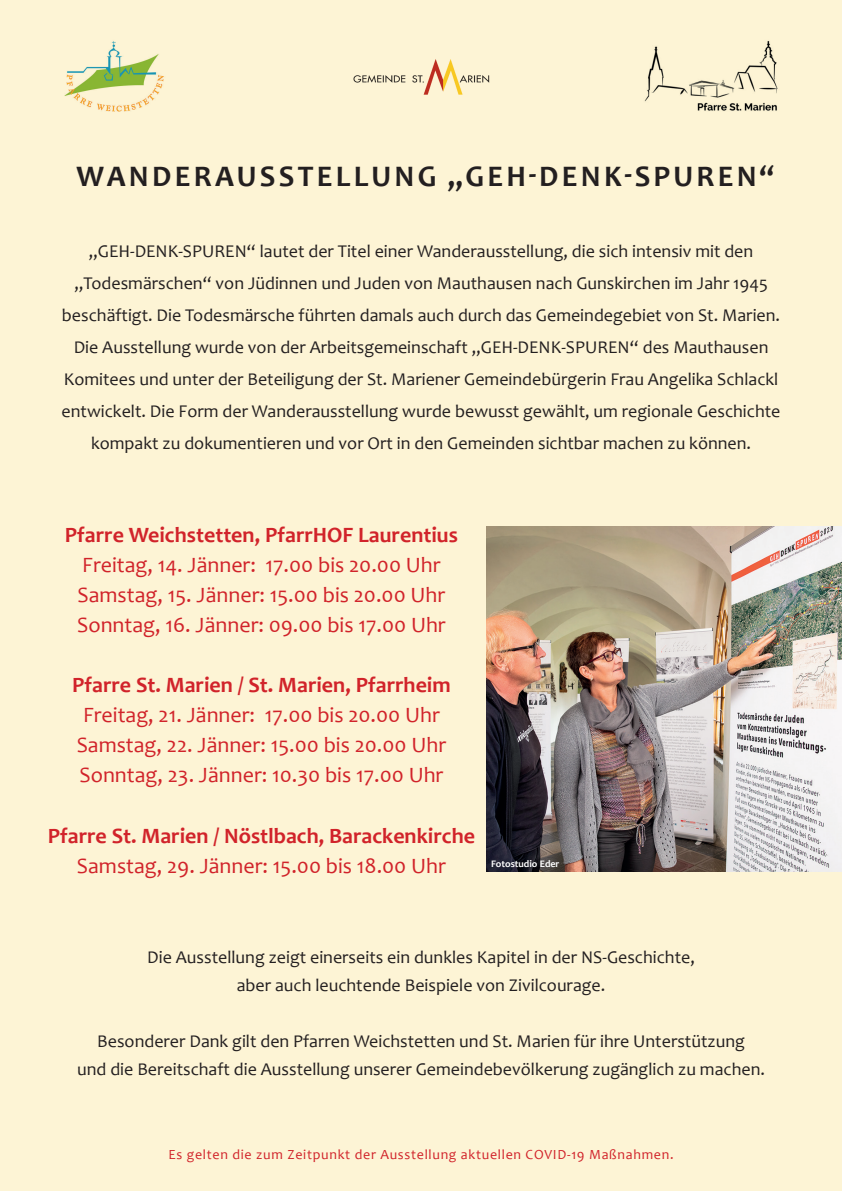
<style>
.page{position:relative;width:842px;height:1191px;background:#fdf4d5}
.page>*{position:absolute;margin:0;border:0;box-sizing:border-box;transform-origin:0 0}
.t1{font:700 30px "Candara";letter-spacing:.11em;color:#231f20}
.t2{font:22px/30px "Candara";color:#d1232a}
.t3{font:700 22px "Candara";color:#d1232a}
.t4{font:18px/32px "Candara";color:#231f20;text-align:center}
.t5{font:14px "Candara";letter-spacing:.05em;color:#d1232a}
.t6{font:700 10px "Candara";color:#fff}
</style>
<div class="page">
<img style="left:353px;top:59px;width:137px;height:36px">
<img style="left:487px;top:526px;width:355px;height:345px">
<img style="left:644px;top:41px;width:134px;height:70px">
<img style="left:64px;top:41px;width:100px;height:71px">
<h1 class="t1" style="left:77px;top:158px;width:699px">WANDERAUSSTELLUNG „GEH-DENK-SPUREN“</h1>
<p class="t4" style="left:62px;top:235px;width:720px">„GEH-DENK-SPUREN“ lautet der Titel einer Wanderausstellung, die sich intensiv mit den „Todesmärschen“ von Jüdinnen und Juden von Mauthausen nach Gunskirchen im Jahr 1945 beschäftigt. Die Todesmärsche führten damals auch durch das Gemeindegebiet von St. Marien.<br>Die Ausstellung wurde von der Arbeitsgemeinschaft „GEH-DENK-SPUREN“ des Mauthausen Komitees und unter der Beteiligung der St. Mariener Gemeindebürgerin Frau Angelika Schlackl entwickelt. Die Form der Wanderausstellung wurde bewusst gewählt, um regionale Geschichte kompakt zu dokumentieren und vor Ort in den Gemeinden sichtbar machen zu können.</p>
<p class="t3" style="left:65px;top:521px;width:395px">Pfarre Weichstetten, PfarrHOF Laurentius</p>
<p class="t2" style="left:77px;top:550px;width:370px">Freitag, 14. Jänner: 17.00 bis 20.00 Uhr<br>Samstag, 15. Jänner: 15.00 bis 20.00 Uhr<br>Sonntag, 16. Jänner: 09.00 bis 17.00 Uhr</p>
<p class="t3" style="left:72px;top:671px;width:380px">Pfarre St. Marien / St. Marien, Pfarrheim</p>
<p class="t2" style="left:77px;top:700px;width:371px">Freitag, 21. Jänner: 17.00 bis 20.00 Uhr<br>Samstag, 22. Jänner: 15.00 bis 20.00 Uhr<br>Sonntag, 23. Jänner: 10.30 bis 17.00 Uhr</p>
<p class="t3" style="left:48px;top:821px;width:429px">Pfarre St. Marien / Nöstlbach, Barackenkirche</p>
<p class="t2" style="left:77px;top:850px;width:370px">Samstag, 29. Jänner: 15.00 bis 18.00 Uhr</p>
<p class="t6" style="left:491px;top:857px;width:70px">Fotostudio Eder</p>
<p class="t4" style="left:147px;top:942px;width:549px;line-height:28px">Die Ausstellung zeigt einerseits ein dunkles Kapitel in der NS-Geschichte, aber auch leuchtende Beispiele von Zivilcourage.</p>
<p class="t4" style="left:77px;top:1026px;width:689px;line-height:28px">Besonderer Dank gilt den Pfarren Weichstetten und St. Marien für ihre Unterstützung<br>und die Bereitschaft die Ausstellung unserer Gemeindebevölkerung zugänglich zu machen.</p>
<p class="t5" style="left:168px;top:1145px;width:507px">Es gelten die zum Zeitpunkt der Ausstellung aktuellen COVID-19 Maßnahmen.</p>
</div>
